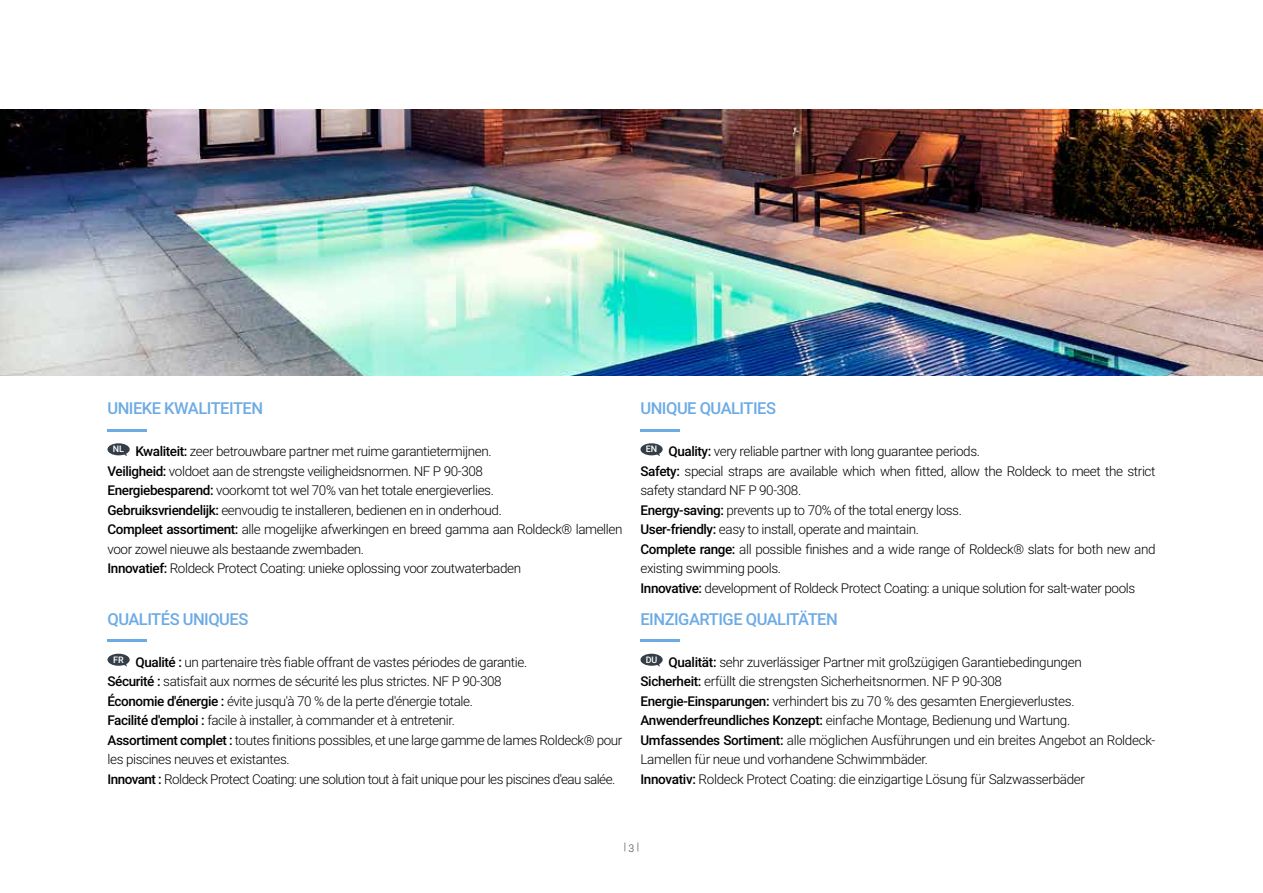
<style>
.page{position:relative;width:1263px;height:893px;background:#fff}
.page>*{position:absolute;margin:0;border:0;box-sizing:border-box;transform-origin:0 0}
.t1{font:500 16.5px "Roboto";letter-spacing:-.03em;color:#6dabe4}
.t2{font:300 13.5px/19.5px "Roboto";letter-spacing:-.03em;color:#000}
.t3{font:300 10.5px "Roboto";color:#333e48}
.s1{font-weight:500}
</style>
<div class="page">
<hr style="left:107px;top:429px;width:40px;height:2px;background:#6dabe4">
<svg style="left:107px;top:443px;width:23px;height:13px"></svg>
<hr style="left:107px;top:639px;width:40px;height:3px;background:#6dabe4">
<svg style="left:107px;top:654px;width:23px;height:13px"></svg>
<hr style="left:640px;top:429px;width:40px;height:2px;background:#6dabe4">
<svg style="left:640px;top:443px;width:23px;height:13px"></svg>
<hr style="left:640px;top:639px;width:40px;height:3px;background:#6dabe4">
<svg style="left:640px;top:654px;width:23px;height:13px"></svg>
<img style="left:0;top:109px;width:1263px;height:266px">
<p class="t1" style="left:107px;top:397px;width:157px">UNIEKE KWALITEITEN</p>
<p class="t2" style="left:107px;top:441px;width:516px;text-indent:5px"><sup>NL</sup> <span class="s1">Kwaliteit:</span> zeer betrouwbare partner met ruime garantietermijnen.<br><span class="s1">Veiligheid:</span> voldoet aan de strengste veiligheidsnormen. NF P 90-308<br><span class="s1">Energiebesparend:</span> voorkomt tot wel 70% van het totale energieverlies.<br><span class="s1">Gebruiksvriendelijk:</span> eenvoudig te installeren, bedienen en in onderhoud.<br><span class="s1">Compleet assortiment:</span> alle mogelijke afwerkingen en breed gamma aan Roldeck® lamellen voor zowel nieuwe als bestaande zwembaden.<br><span class="s1">Innovatief:</span> Roldeck Protect Coating: unieke oplossing voor zoutwaterbaden</p>
<p class="t1" style="left:107px;top:607px;width:142px">QUALITÉS UNIQUES</p>
<p class="t2" style="left:107px;top:652px;width:516px;text-indent:6px"><sup>FR</sup> <span class="s1">Qualité :</span> un partenaire très fiable offrant de vastes périodes de garantie.<br><span class="s1">Sécurité :</span> satisfait aux normes de sécurité les plus strictes. NF P 90-308<br><span class="s1">Économie d'énergie :</span> évite jusqu'à 70 % de la perte d'énergie totale.<br><span class="s1">Facilité d'emploi :</span> facile à installer, à commander et à entretenir.<br><span class="s1">Assortiment complet :</span> toutes finitions possibles, et une large gamme de lames Roldeck® pour les piscines neuves et existantes.<br><span class="s1">Innovant :</span> Roldeck Protect Coating: une solution tout à fait unique pour les piscines d'eau salée.</p>
<p class="t1" style="left:640px;top:397px;width:137px">UNIQUE QUALITIES</p>
<p class="t2" style="left:640px;top:441px;width:516px;text-indent:5px"><sup>EN</sup> <span class="s1">Quality:</span> very reliable partner with long guarantee periods.<br><span class="s1">Safety:</span> special straps are available which when fitted, allow the Roldeck to meet the strict safety standard NF P 90-308.<br><span class="s1">Energy-saving:</span> prevents up to 70% of the total energy loss.<br><span class="s1">User-friendly:</span> easy to install, operate and maintain.<br><span class="s1">Complete range:</span> all possible finishes and a wide range of Roldeck® slats for both new and existing swimming pools.<br><span class="s1">Innovative:</span> development of Roldeck Protect Coating: a unique solution for salt-water pools</p>
<p class="t1" style="left:640px;top:607px;width:199px">EINZIGARTIGE QUALITÄTEN</p>
<p class="t2" style="left:640px;top:652px;width:516px;text-indent:5px"><sup>DU</sup> <span class="s1">Qualität:</span> sehr zuverlässiger Partner mit großzügigen Garantiebedingungen<br><span class="s1">Sicherheit:</span> erfüllt die strengsten Sicherheitsnormen. NF P 90-308<br><span class="s1">Energie-Einsparungen:</span> verhindert bis zu 70 % des gesamten Energieverlustes.<br><span class="s1">Anwenderfreundliches Konzept:</span> einfache Montage, Bedienung und Wartung.<br><span class="s1">Umfassendes Sortiment:</span> alle möglichen Ausführungen und ein breites Angebot an Roldeck-Lamellen für neue und vorhandene Schwimmbäder.<br><span class="s1">Innovativ:</span> Roldeck Protect Coating: die einzigartige Lösung für Salzwasserbäder</p>
<p class="t3" style="left:624px;top:839px;width:17px">|3|</p>
</div>
